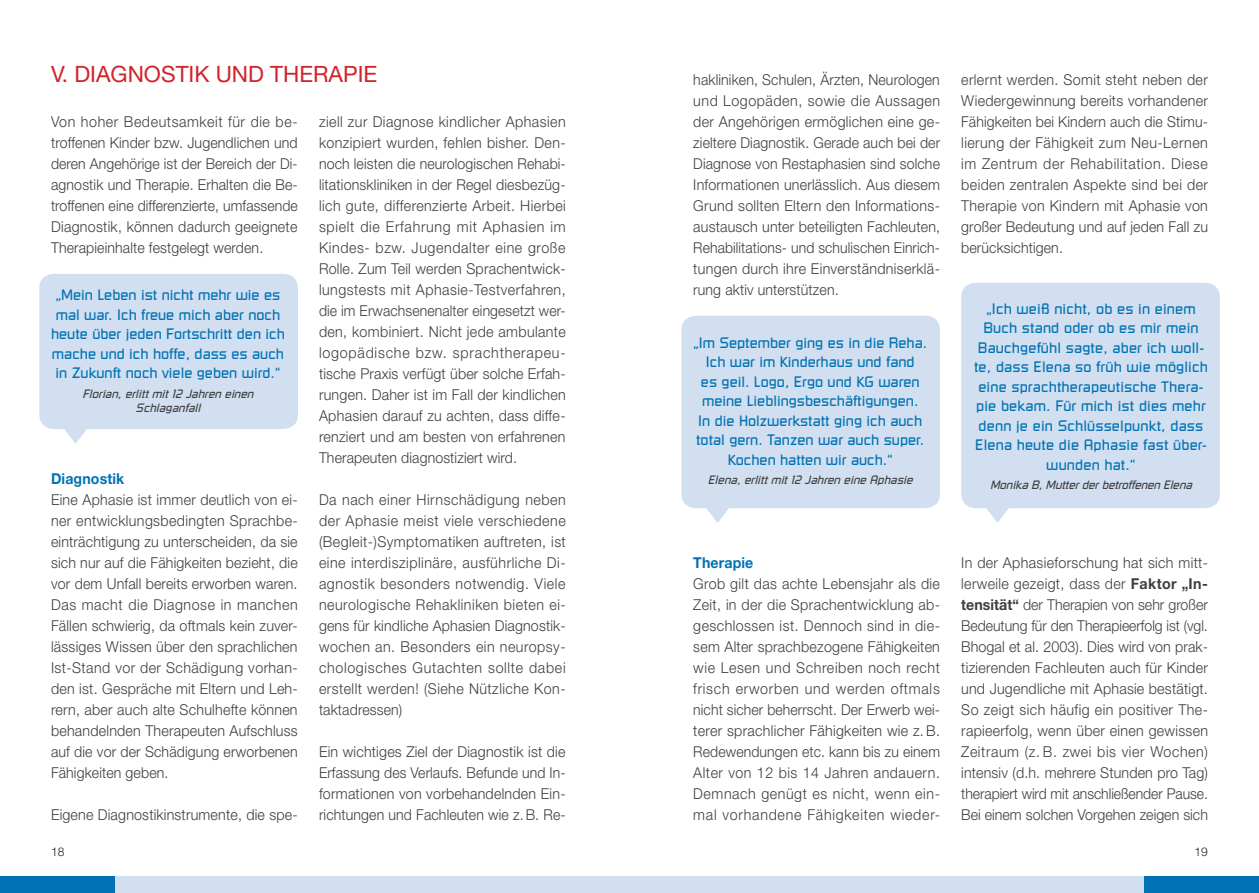
<style>
.page{position:relative;width:1259px;height:893px;background:#fff}
.page>*{position:absolute;margin:0;border:0;box-sizing:border-box;transform-origin:0 0}
.t1{font:22.5px "Helvetica Neue";color:#d1232a}
.t2{font:300 15px/21px "Helvetica Neue";letter-spacing:.015em;color:#3e3e3f;text-align:justify;scale:.95 1}
.t3{font:15px/19.5px "Russell Square";color:#0072b4;text-align:center;scale:.94 1}
.t4{font:300 15px/21px "Helvetica Neue";letter-spacing:.015em;color:#3e3e3f;text-align:justify;scale:.94 1}
.t5{font:700 15px "Helvetica Neue";letter-spacing:.01em;color:#0072b4;scale:.94 1}
.t6{font:italic 12px/14.4px "Russell Square";color:#3e3e3f;text-align:center;scale:.94 1}
.t7{font:300 12px "Helvetica Neue";color:#231f20}
.s1{font-weight:700}
</style>
<div class="page">
<svg style="left:39px;top:274px;width:259px;height:170px;background:#d5e1f1"></svg>
<svg style="left:961px;top:283px;width:258px;height:240px;background:#d3e1f0"></svg>
<svg style="left:681px;top:316px;width:259px;height:207px;background:#d4e1f1"></svg>
<div style="left:0;top:876px;width:1259px;height:17px;background:#d1dff0"></div>
<div style="left:1144px;top:876px;width:115px;height:17px;background:#0072b4"></div>
<div style="left:0;top:876px;width:115px;height:17px;background:#0072b4"></div>
<h1 class="t1" style="left:51px;top:60px;width:328px">V. DIAGNOSTIK UND THERAPIE</h1>
<p class="t2" style="left:51px;top:111px;width:261px">Von hoher Bedeutsamkeit für die be&shy;troffenen Kinder bzw. Jugendlichen und deren Angehörige ist der Bereich der Di&shy;agnostik und Therapie. Erhalten die Be&shy;troffenen eine differenzierte, umfassende Diagnostik, können dadurch geeignete Therapieinhalte festgelegt werden.</p>
<p class="t2" style="left:319px;top:111px;width:261px">ziell zur Diagnose kindlicher Aphasien konzipiert wurden, fehlen bisher. Den&shy;noch leisten die neurologischen Rehabi&shy;litationskliniken in der Regel diesbezüg&shy;lich gute, differenzierte Arbeit. Hierbei spielt die Erfahrung mit Aphasien im Kindes- bzw. Jugendalter eine große Rolle. Zum Teil werden Sprachentwick&shy;lungstests mit Aphasie-Testverfahren, die im Erwachsenenalter eingesetzt wer&shy;den, kombiniert. Nicht jede ambulante logopädische bzw. sprachtherapeu&shy;tische Praxis verfügt über solche Erfah&shy;rungen. Daher ist im Fall der kindlichen Aphasien darauf zu achten, dass diffe&shy;renziert und am besten von erfahrenen Therapeuten diagnostiziert wird.</p>
<p class="t2" style="left:319px;top:489px;width:261px">Da nach einer Hirnschädigung neben der Aphasie meist viele verschiedene (Begleit-)Symptomatiken auftreten, ist eine interdisziplinäre, ausführliche Di&shy;agnostik besonders notwendig. Viele neurologische Rehakliniken bieten ei&shy;gens für kindliche Aphasien Diagnostik&shy;wochen an. Besonders ein neuropsy&shy;chologisches Gutachten sollte dabei erstellt werden! (Siehe Nützliche Kon&shy;taktadressen)</p>
<p class="t2" style="left:319px;top:741px;width:261px">Ein wichtiges Ziel der Diagnostik ist die Erfassung des Verlaufs. Befunde und In&shy;formationen von vorbehandelnden Ein&shy;richtungen und Fachleuten wie z. B . Re-</p>
<p class="t3" style="left:51px;top:285px;width:250px">„Mein Leben ist nicht mehr wie es mal war. Ich freue mich aber noch heute über jeden Fortschritt den ich mache und ich hoffe, dass es auch in Zukunft noch viele geben wird.“</p>
<p class="t6" style="left:83px;top:386px;width:183px">Florian, erlitt mit 12 Jahren einen<br>Schlaganfall</p>
<p class="t5" style="left:51px;top:469px;width:80px">Diagnostik</p>
<p class="t2" style="left:51px;top:489px;width:261px">Eine Aphasie ist immer deutlich von ei&shy;ner entwicklungsbedingten Sprachbe&shy;einträchtigung zu unterscheiden, da sie sich nur auf die Fähigkeiten bezieht, die vor dem Unfall bereits erworben waren.<br>Das macht die Diagnose in manchen Fällen schwierig, da oftmals kein zuver&shy;lässiges Wissen über den sprachlichen Ist-Stand vor der Schädigung vorhan&shy;den ist. Gespräche mit Eltern und Leh&shy;rern, aber auch alte Schulhefte können behandelnden Therapeuten Aufschluss auf die vor der Schädigung erworbenen Fähigkeiten geben.</p>
<p class="t2" style="left:51px;top:804px;width:261px">Eigene Diagnostikinstrumente, die spe-</p>
<p class="t4" style="left:693px;top:69px;width:264px">hakliniken, Schulen, Ärzten, Neurologen und Logopäden, sowie die Aussagen der Angehörigen ermöglichen eine ge&shy;zieltere Diagnostik. Gerade auch bei der Diagnose von Restaphasien sind solche Informationen unerlässlich. Aus diesem Grund sollten Eltern den Informations&shy;austausch unter beteiligten Fachleuten, Rehabilitations- und schulischen Einrich&shy;tungen durch ihre Einverständniserklä&shy;rung aktiv unterstützen.</p>
<p class="t3" style="left:693px;top:332px;width:250px">„Im September ging es in die Reha.<br>Ich war im Kinderhaus und fand<br>es geil. Logo, Ergo und KG waren meine Lieblingsbeschäftigungen.<br>In die Holzwerkstatt ging ich auch total gern. Tanzen war auch super.<br>Kochen hatten wir auch.“</p>
<p class="t6" style="left:708px;top:472px;width:219px">Elena, erlitt mit 12 Jahren eine Aphasie</p>
<p class="t2" style="left:961px;top:69px;width:261px">erlernt werden. Somit steht neben der Wiedergewinnung bereits vorhandener Fähigkeiten bei Kindern auch die Stimu&shy;lierung der Fähigkeit zum Neu-Lernen im Zentrum der Rehabilitation. Diese beiden zentralen Aspekte sind bei der Therapie von Kindern mit Aphasie von großer Bedeutung und auf jeden Fall zu berücksichtigen.</p>
<p class="t3" style="left:974px;top:298px;width:250px">„Ich weiß nicht, ob es in einem<br>Buch stand oder ob es mir mein<br>Bauchgefühl sagte, aber ich woll&shy;te, dass Elena so früh wie möglich eine sprachtherapeutische Thera&shy;pie bekam. Für mich ist dies mehr denn je ein Schlüsselpunkt, dass<br>Elena heute die Aphasie fast über&shy;wunden hat.“</p>
<p class="t6" style="left:990px;top:477px;width:216px">Monika B, Mutter der betroffenen Elena</p>
<p class="t5" style="left:693px;top:553px;width:65px">Therapie</p>
<p class="t2" style="left:693px;top:573px;width:261px">Grob gilt das achte Lebensjahr als die Zeit, in der die Sprachentwicklung ab&shy;geschlossen ist. Dennoch sind in die&shy;sem Alter sprachbezogene Fähigkeiten wie Lesen und Schreiben noch recht frisch erworben und werden oftmals nicht sicher beherrscht. Der Erwerb wei&shy;terer sprachlicher Fähigkeiten wie z. B .<br>Redewendungen etc. kann bis zu einem Alter von 12 bis 14 Jahren andauern.<br>Demnach genügt es nicht, wenn ein&shy;mal vorhandene Fähigkeiten wieder-</p>
<p class="t2" style="left:961px;top:552px;width:261px">In der Aphasieforschung hat sich mitt&shy;lerweile gezeigt, dass der <span class="s1">Faktor „In&shy;tensität“</span> der Therapien von sehr großer Bedeutung für den Therapieerfolg ist (vgl.<br>Bhogal et al. 2003). Dies wird von prak&shy;tizierenden Fachleuten auch für Kinder und Jugendliche mit Aphasie bestätigt.<br>So zeigt sich häufig ein positiver The&shy;rapieerfolg, wenn über einen gewissen Zeitraum (z. B . zwei bis vier Wochen) intensiv (d.h. mehrere Stunden pro Tag) therapiert wird mit anschließender Pause.<br>Bei einem solchen Vorgehen zeigen sich</p>
<p class="t7" style="left:51px;top:844px;width:15px">18</p>
<p class="t7" style="left:1194px;top:844px;width:15px">19</p>
</div>
